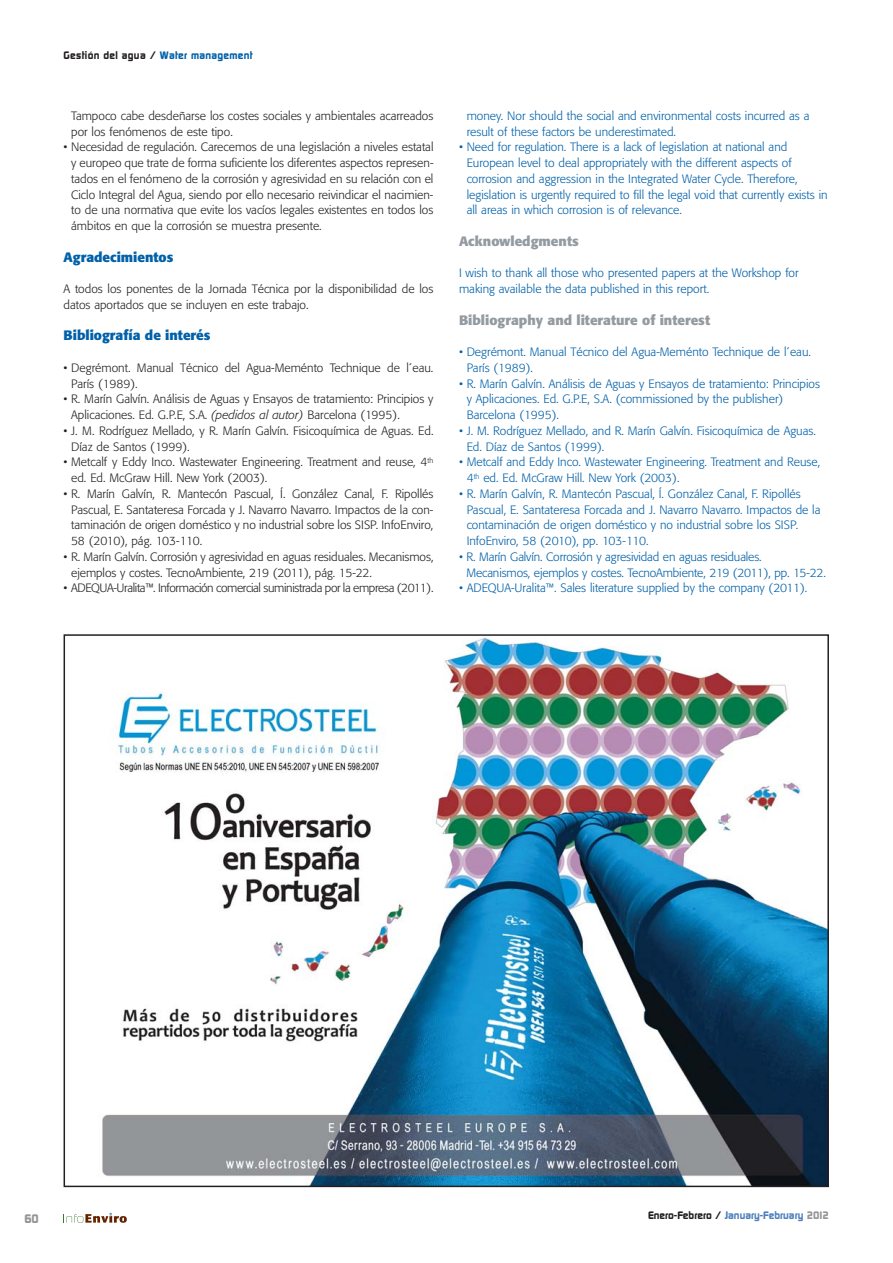
<style>
.page{position:relative;width:893px;height:1263px;background:#fff}
.page>*{position:absolute;margin:0;border:0;box-sizing:border-box;transform-origin:0 0}
.t1{font:700 13.5px "Formata";color:#939ba1}
.t2{font:700 13.5px "Formata";color:#0060a9}
.t3{font:300 12px/15.8px "Formata";color:#0060a9}
.t4{font:300 12px/15.8px "Formata";color:#231f20}
.t5{font:300 12px "Formata";letter-spacing:-.03em;color:#231f20}
.t6{font:700 12px "Digital";color:#939598}
.t7{font:700 10.5px "Digital";color:#4d7fbc}
.t8{font:700 10.5px "Digital";letter-spacing:.03em;color:#231f20}
.s1{color:#0060a9}
.s2{font-style:italic}
.s3{color:#231f20}
.s4{color:#939598}
</style>
<div class="page">
<img style="left:63px;top:634px;width:766px;height:589px">
<p class="t8" style="left:64px;top:51px;width:191px">Gestión del agua / <span class="s1">Water management</span></p>
<p class="t4" style="left:71px;top:109px;width:364px">Tampoco cabe desdeñarse los costes sociales y ambientales acarreados por los fenómenos de este tipo.</p>
<p class="t4" style="left:71px;top:140px;width:364px;text-align:justify;text-indent:-8px">• Necesidad de regulación. Carecemos de una legislación a niveles estatal y europeo que trate de forma suficiente los diferentes aspectos represen&shy;tados en el fenómeno de la corrosión y agresividad en su relación con el Ciclo Integral del Agua, siendo por ello necesario reivindicar el nacimien&shy;to de una normativa que evite los vacíos legales existentes en todos los ámbitos en que la corrosión se muestra presente.</p>
<p class="t2" style="left:64px;top:251px;width:111px">Agradecimientos</p>
<p class="t4" style="left:64px;top:282px;width:371px">A todos los ponentes de la Jornada Técnica por la disponibilidad de los datos aportados que se incluyen en este trabajo.</p>
<p class="t2" style="left:64px;top:330px;width:149px">Bibliografía de interés</p>
<p class="t4" style="left:71px;top:361px;width:364px;text-indent:-8px">• Degrémont. Manual Técnico del Agua-Meménto Technique de l´eau.<br>París (1989).</p>
<p class="t4" style="left:71px;top:392px;width:364px;text-indent:-8px">• R. Marín Galvín. Análisis de Aguas y Ensayos de tratamiento: Principios y<br>Aplicaciones. Ed. G.P.E, S.A. <span class="s2">(pedidos al autor)</span> Barcelona (1995).</p>
<p class="t4" style="left:71px;top:424px;width:364px;text-indent:-8px">• J. M. Rodríguez Mellado, y R. Marín Galvín. Fisicoquímica de Aguas. Ed.<br>Díaz de Santos (1999).</p>
<p class="t4" style="left:71px;top:455px;width:364px;text-indent:-8px">• Metcalf y Eddy Inco. Wastewater Engineering. Treatment and reuse, 4<sup>th </sup>ed. Ed. McGraw Hill. New York (2003).</p>
<p class="t4" style="left:71px;top:487px;width:364px;text-align:justify;text-indent:-8px">• R. Marín Galvín, R. Mantecón Pascual, Í. González Canal, F. Ripollés Pascual, E. Santateresa Forcada y J. Navarro Navarro. Impactos de la con&shy;taminación de origen doméstico y no industrial sobre los SISP. InfoEnviro, 58 (2010), pág. 103-110.</p>
<p class="t4" style="left:71px;top:550px;width:364px;text-indent:-8px">• R. Marín Galvín. Corrosión y agresividad en aguas residuales. Mecanismos, ejemplos y costes. TecnoAmbiente, 219 (2011), pág. 15-22.</p>
<p class="t5" style="left:64px;top:583px;width:371px">• ADEQUA-Uralita™. Información comercial suministrada por la empresa (2011).</p>
<p class="t3" style="left:467px;top:109px;width:344px">money. Nor should the social and environmental costs incurred as a result of these factors be underestimated.</p>
<p class="t3" style="left:467px;top:140px;width:362px;text-indent:-8px">• Need for regulation. There is a lack of legislation at national and European level to deal appropriately with the different aspects of corrosion and aggression in the Integrated Water Cycle. Therefore, legislation is urgently required to fill the legal void that currently exists in all areas in which corrosion is of relevance.</p>
<p class="t1" style="left:459px;top:235px;width:121px">Acknowledgments</p>
<p class="t3" style="left:459px;top:266px;width:341px">I wish to thank all those who presented papers at the Workshop for making available the data published in this report.</p>
<p class="t1" style="left:459px;top:314px;width:253px">Bibliography and literature of interest</p>
<p class="t3" style="left:467px;top:345px;width:346px;text-indent:-8px">• Degrémont. Manual Técnico del Agua-Meménto Technique de l´eau.<br>París (1989).</p>
<p class="t3" style="left:467px;top:376px;width:355px;text-indent:-8px">• R. Marín Galvín. Análisis de Aguas y Ensayos de tratamiento: Principios y Aplicaciones. Ed. G.P.E, S.A. (commissioned by the publisher)<br>Barcelona (1995).</p>
<p class="t3" style="left:467px;top:424px;width:351px;text-indent:-8px">• J. M. Rodríguez Mellado, and R. Marín Galvín. Fisicoquímica de Aguas.<br>Ed. Díaz de Santos (1999).</p>
<p class="t3" style="left:467px;top:455px;width:355px;text-indent:-8px">• Metcalf and Eddy Inco. Wastewater Engineering. Treatment and Reuse,<br>4<sup>th</sup> ed. Ed. McGraw Hill. New York (2003).</p>
<p class="t3" style="left:467px;top:487px;width:355px;text-indent:-8px">• R. Marín Galvín, R. Mantecón Pascual, Í. González Canal, F. Ripollés Pascual, E. Santateresa Forcada and J. Navarro Navarro. Impactos de la contaminación de origen doméstico y no industrial sobre los SISP.<br>InfoEnviro, 58 (2010), pp. 103-110.</p>
<p class="t3" style="left:466px;top:550px;width:361px;text-indent:-8px">• R. Marín Galvín. Corrosión y agresividad en aguas residuales.<br>Mecanismos, ejemplos y costes. TecnoAmbiente, 219 (2011), pp. 15-22.</p>
<p class="t3" style="left:459px;top:581px;width:350px">• ADEQUA-Uralita™. Sales literature supplied by the company (2011).</p>
<p class="t6" style="left:24px;top:1214px;width:16px">60</p>
<p class="t7" style="left:648px;top:1212px;width:182px"><span class="s3">Enero-Febrero /</span> January-February <span class="s4">2012</span></p>
</div>
